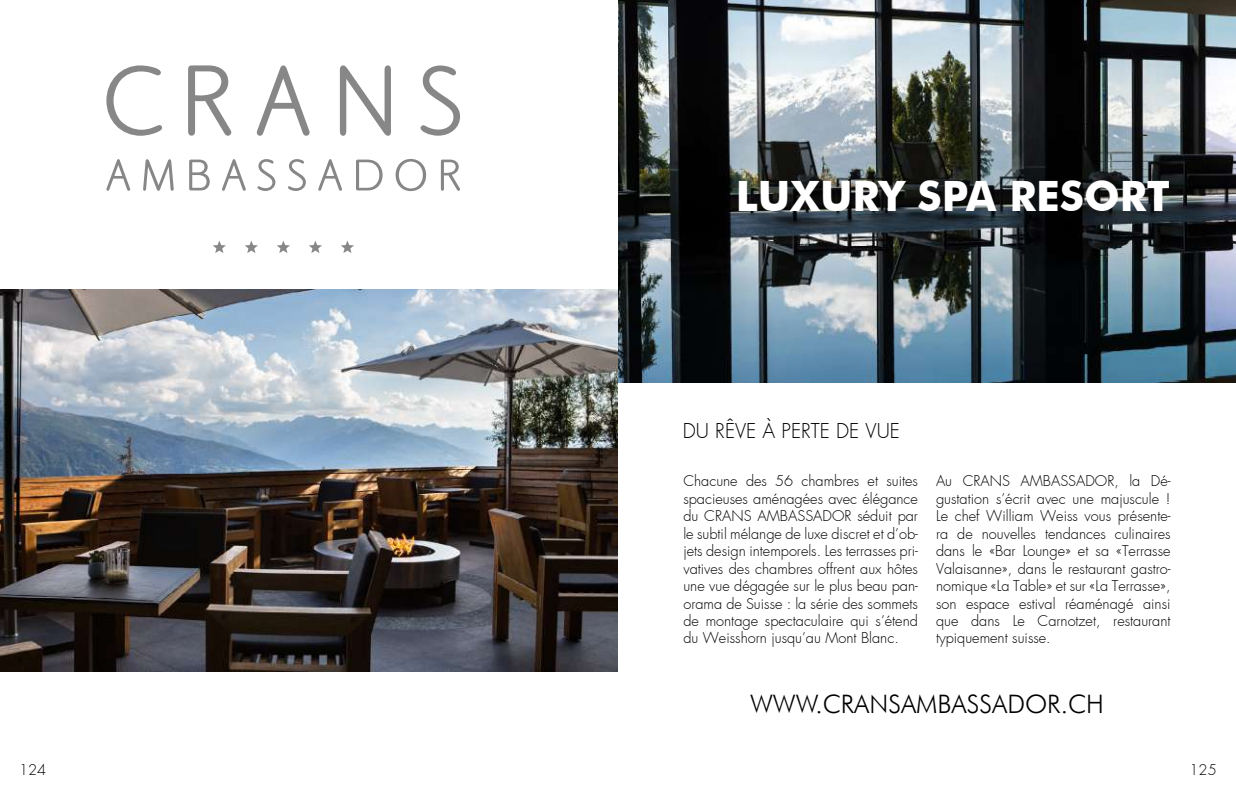
<style>
.page{position:relative;width:1236px;height:800px;background:#fff}
.page>*{position:absolute;margin:0;border:0;box-sizing:border-box;transform-origin:0 0}
.t1{font:700 41.8px "Futura BT";color:#fff}
.t2{font:300 25.4px "Futura BT";color:#000}
.t3{font:300 20px "Futura";color:#000}
.t4{font:300 14.6px/17.4px "Futura";color:#000;text-align:justify}
</style>
<div class="page">
<img style="left:0;top:289px;width:618px;height:382px">
<svg style="left:106px;top:159px;width:24px;height:32px"></svg>
<svg style="left:143px;top:159px;width:31px;height:32px"></svg>
<svg style="left:189px;top:159px;width:21px;height:31px"></svg>
<svg style="left:222px;top:159px;width:24px;height:32px"></svg>
<svg style="left:257px;top:159px;width:18px;height:32px"></svg>
<svg style="left:288px;top:159px;width:18px;height:32px"></svg>
<svg style="left:318px;top:159px;width:24px;height:32px"></svg>
<svg style="left:356px;top:159px;width:27px;height:31px"></svg>
<svg style="left:396px;top:159px;width:30px;height:32px"></svg>
<svg style="left:441px;top:159px;width:19px;height:32px"></svg>
<svg style="left:213px;top:241px;width:13px;height:12px"></svg>
<svg style="left:245px;top:241px;width:13px;height:12px"></svg>
<svg style="left:277px;top:241px;width:13px;height:12px"></svg>
<svg style="left:309px;top:241px;width:13px;height:12px"></svg>
<svg style="left:341px;top:241px;width:13px;height:12px"></svg>
<svg style="left:106px;top:65px;width:56px;height:71px"></svg>
<svg style="left:188px;top:65px;width:43px;height:71px"></svg>
<svg style="left:257px;top:65px;width:53px;height:71px"></svg>
<svg style="left:340px;top:65px;width:51px;height:71px"></svg>
<svg style="left:421px;top:65px;width:39px;height:71px"></svg>
<img style="left:618px;top:0;width:618px;height:382px">
<h1 class="t1" style="left:736px;top:171px;width:436px">LUXURY SPA RESORT</h1>
<h3 class="t3" style="left:683px;top:417px;width:219px">DU RÊVE À PERTE DE VUE</h3>
<p class="t4" style="left:683px;top:472px;width:236px">Chacune des 56 chambres et suites spacieuses aménagées avec élégance du CRANS AMBASSADOR séduit par le subtil mélange de luxe discret et d’ob&shy;jets design intemporels. Les terrasses pri&shy;vatives des chambres offrent aux hôtes une vue dégagée sur le plus beau pan&shy;orama de Suisse : la série des sommets de montage spectaculaire qui s’étend du Weisshorn jusqu’au Mont Blanc.</p>
<p class="t4" style="left:936px;top:472px;width:236px">Au CRANS AMBASSADOR, la Dé&shy;gustation s’écrit avec une majuscule !<br>Le chef William Weiss vous présente&shy;ra de nouvelles tendances culinaires dans le «Bar Lounge» et sa «Terrasse Valaisanne», dans le restaurant gastro&shy;nomique «La Table» et sur «La Terrasse», son espace estival réaménagé ainsi que dans Le Carnotzet, restaurant typiquement suisse.</p>
<h2 class="t2" style="left:750px;top:688px;width:355px">WWW.CRANSAMBASSADOR.CH</h2>
<p class="t4" style="left:19px;top:760px;width:29px">124</p>
<p class="t4" style="left:1190px;top:760px;width:29px">125</p>
</div>
